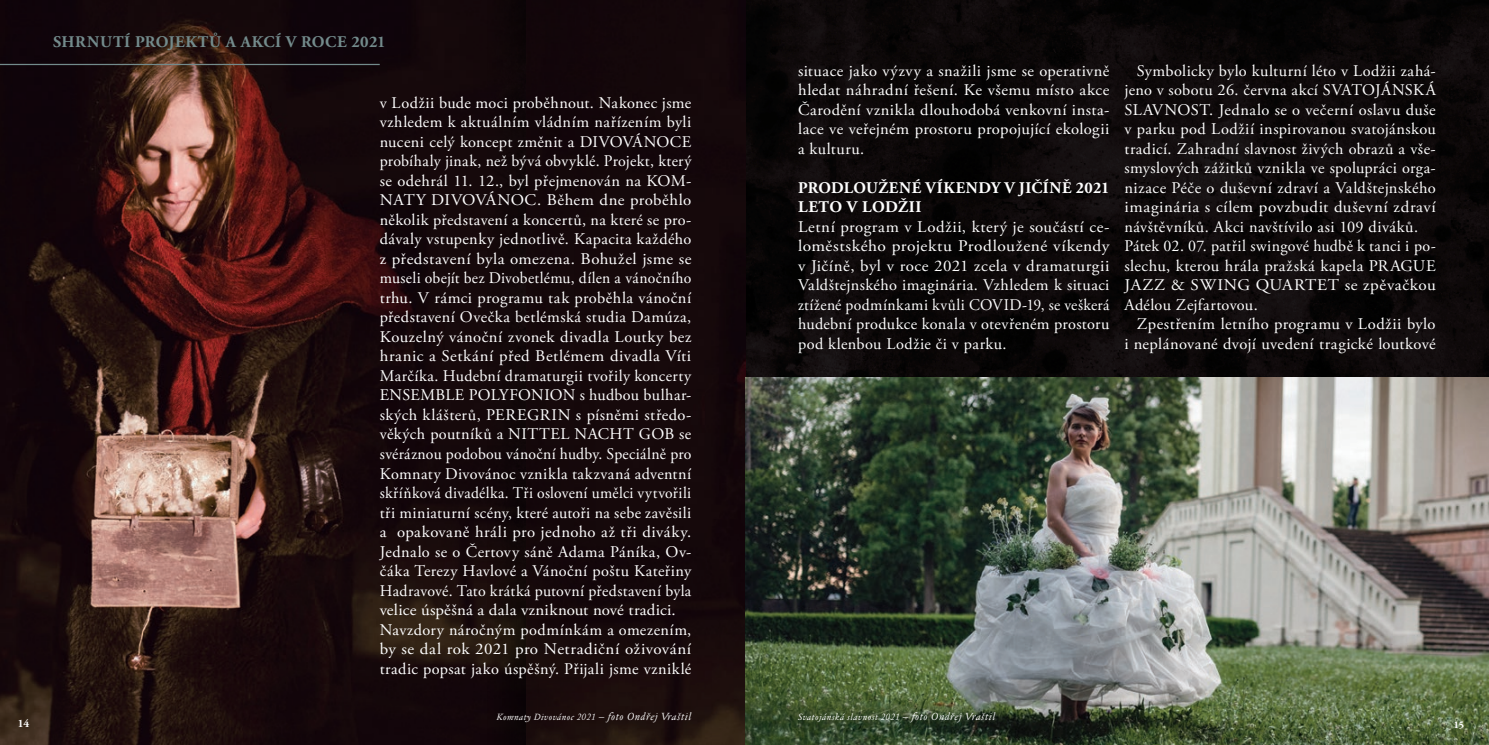
<style>
.page{position:relative;width:1489px;height:745px;background:#fff}
.page>*{position:absolute;margin:0;border:0;box-sizing:border-box;transform-origin:0 0}
.t1{font:16.25px/19.5px "Adobe Garamond Pro";letter-spacing:.025em;color:#fff;text-align:justify}
.t2{font:700 16.25px "Adobe Garamond Pro";letter-spacing:.035em;color:#fff}
.t3{font:700 16.25px "Adobe Garamond Pro";letter-spacing:.03em;color:#738b8c}
.t4{font:700 11.25px "Adobe Garamond Pro";color:#fff}
.t5{font:700 10px "Adobe Garamond Pro";color:#fff}
.t6{font:italic 8.75px "Jannon Text CE";letter-spacing:.05em;color:#fff}
.s1{font-size:10px}
</style>
<div class="page">
<img style="left:745px;top:0;width:743px;height:377px">
<div style="left:595px;top:0;width:150px;height:744px;background:#16090b"></div>
<img style="left:0;top:0;width:595px;height:744px">
<img style="left:745px;top:377px;width:743px;height:367px">
<hr style="left:0;top:64px;width:380px;height:1px;background:#738b8c">
<p class="t3" style="left:53px;top:33px;width:334px">SHRNUTÍ PROJEKTŮ A AKCÍ V ROCE 2021</p>
<p class="t1" style="left:380px;top:93px;width:313px;text-align:left">v Lodžii bude moci proběhnout. Nakonec jsme vzhledem k aktuálním vládním nařízením byli nuceni celý koncept změnit a DIVOVÁNOCE probíhaly jinak, než bývá obvyklé. Projekt, který se odehrál 11. 12., byl přejmenován na KOM-NATY DIVOVÁNOC. Během dne proběhlo několik představení a koncertů, na které se pro&shy;dávaly vstupenky jednotlivě. Kapacita každého z představení byla omezena. Bohužel jsme se museli obejít bez Divobetlému, dílen a vánočního trhu. V rámci programu tak proběhla vánoční představení Ovečka betlémská studia Damúza, Kouzelný vánoční zvonek divadla Loutky bez hranic a Setkání před Betlémem divadla Víti Marčíka. Hudební dramaturgii tvořily koncerty ENSEMBLE POLYFONION s hudbou bulhar&shy;ských klášterů, PEREGRIN s písněmi středo&shy;věkých poutníků a NITTEL NACHT GOB se svéráznou podobou vánoční hudby. Speciálně pro Komnaty Divovánoc vznikla takzvaná adventní skříňková divadélka. Tři oslovení umělci vytvořili tři miniaturní scény, které autoři na sebe zavěsili a opakovaně hráli pro jednoho až tři diváky.<br>Jednalo se o Čertovy sáně Adama Páníka, Ov&shy;čáka Terezy Havlové a Vánoční poštu Kateřiny Hadravové. Tato krátká putovní představení byla velice úspěšná a dala vzniknout nové tradici.<br>Navzdory náročným podmínkám a omezením, by se dal rok 2021 pro Netradiční oživování tradic popsat jako úspěšný. Přijali jsme vzniklé</p>
<p class="t1" style="left:798px;top:61px;width:313px">situace jako výzvy a snažili jsme se operativně hledat náhradní řešení. Ke všemu místo akce Čarodění vznikla dlouhodobá venkovní insta&shy;lace ve veřejném prostoru propojující ekologii a kulturu.</p>
<p class="t2" style="left:798px;top:178px;width:313px">PRODLOUŽENÉ VÍKENDY V JIČÍNĚ 2021</p>
<p class="t2" style="left:798px;top:197px;width:125px">LETO V LODŽII</p>
<p class="t1" style="left:798px;top:217px;width:313px">Letní program v Lodžii, který je součástí ce&shy;loměstského projektu Prodloužené víkendy v Jičíně, byl v roce 2021 zcela v dramaturgii Valdštejnského imaginária. Vzhledem k situaci ztížené podmínkami kvůli COVID-19, se veškerá hudební produkce konala v otevřeném prostoru pod klenbou Lodžie či v parku.</p>
<p class="t1" style="left:1124px;top:61px;width:313px;text-indent:12px">Symbolicky bylo kulturní léto v Lodžii zahá&shy;jeno v sobotu 26. června akcí SVATOJÁNSKÁ SLAVNOST. Jednalo se o večerní oslavu duše v parku pod Lodžií inspirovanou svatojánskou tradicí. Zahradní slavnost živých obrazů a vše&shy;smyslových zážitků vznikla ve spolupráci orga&shy;nizace Péče o duševní zdraví a Valdštejnského imaginária s cílem povzbudit duševní zdraví návštěvníků. Akci navštívilo asi 109 diváků.</p>
<p class="t1" style="left:1124px;top:237px;width:313px">Pátek 02. 07. patřil swingové hudbě k tanci i po&shy;slechu, kterou hrála pražská kapela PRAGUE JAZZ &amp; SWING QUARTET se zpěvačkou Adélou Zejfartovou.</p>
<p class="t1" style="left:1124px;top:315px;width:313px;text-align:right">Zpestřením letního programu v Lodžii bylo<br>i neplánované dvojí uvedení tragické loutkové</p>
<p class="t6" style="left:496px;top:711px;width:196px">Komnaty Divovánoc 2021 <span class="s1">– foto Ondřej Vraštil</span></p>
<p class="t6" style="left:797px;top:711px;width:199px">Svatojánská slavnost 2021 <span class="s1">– foto Ondřej Vraštil</span></p>
<p class="t4" style="left:18px;top:716px;width:13px">14</p>
<p class="t5" style="left:1453px;top:718px;width:12px">15</p>
</div>
